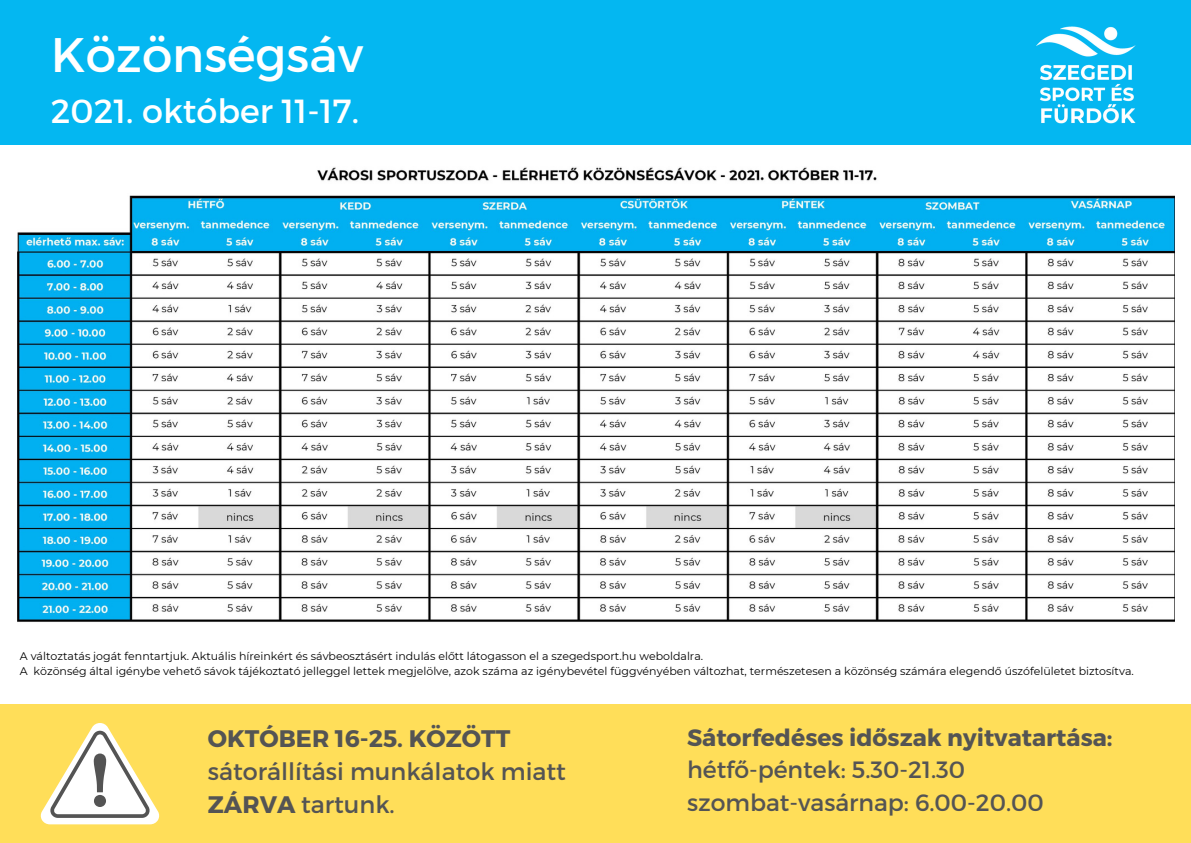
<style>
.page{position:relative;width:1191px;height:843px;background:#fff}
.page>*{position:absolute;margin:0;border:0;box-sizing:border-box;transform-origin:0 0}
.t1{font:48.4px "Montserrat";color:#fff}
.t2{font:33.4px "Montserrat";color:#fff}
.t3{font:23.9px/33px "Montserrat";color:#545454}
.t4{font:23.6px "Montserrat";color:#545454}
.t5{font:700 23.6px "Montserrat";color:#545454}
.t6{font:11px "Montserrat";color:#000}
.s1{font-weight:700}
</style>
<div class="page">
<div style="left:0;top:0;width:1190px;height:144px;background:#04b7f1"></div>
<img style="left:1036px;top:26px;width:100px;height:98px">
<div style="left:0;top:704px;width:1190px;height:138px;background:#ffde59"></div>
<svg style="left:40px;top:723px;width:119px;height:101px"></svg>
<img style="left:18px;top:167px;width:1156px;height:455px">
<p class="t1" style="left:51px;top:23px;width:314px">Közönségsáv</p>
<p class="t2" style="left:51px;top:89px;width:309px">2021. október 11-17.</p>
<p class="t6" style="left:20px;top:649px;width:684px">A változtatás jogát fenntartjuk. Aktuális híreinkért és sávbeosztásért indulás előtt látogasson el a szegedsport.hu weboldalra.</p>
<p class="t6" style="left:20px;top:664px;width:1115px">A közönség által igénybe vehető sávok tájékoztató jelleggel lettek megjelölve, azok száma az igénybevétel függvényében változhat, természetesen a közönség számára elegendő úszófelületet biztosítva.</p>
<p class="t3" style="left:208px;top:720px;width:359px"><span class="s1">OKTÓBER 16-25. KÖZÖTT </span>sátorállítási munkálatok miatt</p>
<p class="t3" style="left:208px;top:786px;width:188px"><span class="s1">ZÁRVA</span> tartunk.</p>
<p class="t5" style="left:687px;top:722px;width:427px">Sátorfedéses időszak nyitvatartása:</p>
<p class="t4" style="left:687px;top:754px;width:279px">hétfő-péntek: 5.30-21.30</p>
<p class="t4" style="left:687px;top:786px;width:358px">szombat-vasárnap: 6.00-20.00</p>
</div>
